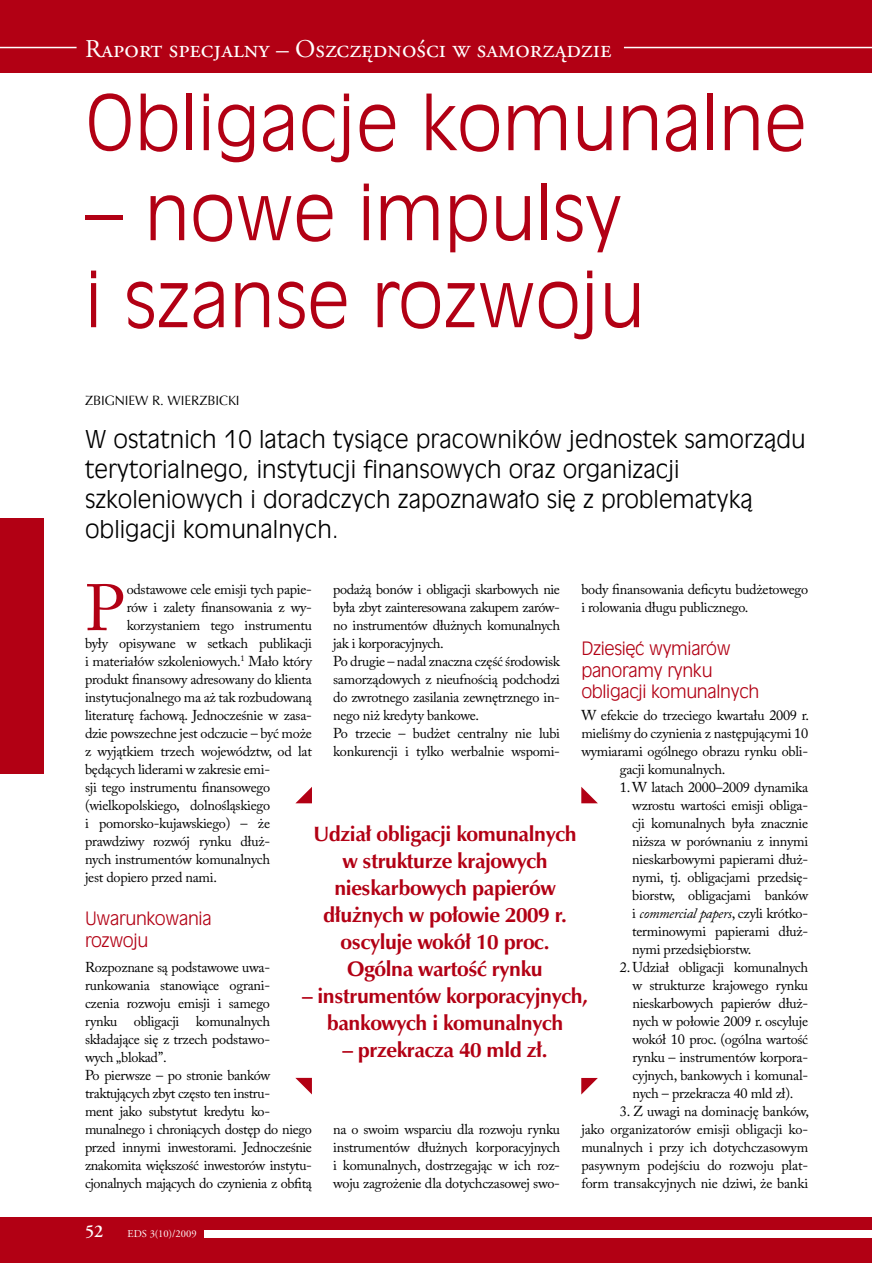
<style>
.page{position:relative;width:872px;height:1263px;background:#fff}
.page>*{position:absolute;margin:0;border:0;box-sizing:border-box;transform-origin:0 0}
.t1{font:75px/87px "Incised 901 Lt EU";color:#b20014}
.t2{font:64.95px "Adobe Caslon Pro";color:#b20014}
.t3{font:25.5px "Adobe Garamond Pro";color:#fff}
.t4{font:24px/30px "Incised 901 Lt EU";color:#000}
.t5{font:700 21px/27px "Zapf Humnst EU";letter-spacing:-.02em;color:#b20014;text-align:center}
.t6{font:18px/21.6px "Incised 901 Lt EU";letter-spacing:-.02em;color:#b20014}
.t7{font:600 18px "Adobe Garamond Pro";color:#fff}
.t8{font:14.25px/18px "Adobe Caslon Pro";letter-spacing:-.02em;color:#000;text-align:justify}
.t9{font:13.5px "Zapf Humnst EU";color:#000}
.t10{font:10.5px "Adobe Garamond Pro";color:#fff}
.s1{font-style:italic}
</style>
<div class="page">
<div style="left:0;top:1217px;width:872px;height:46px;background:#b20014"></div>
<div style="left:0;top:0;width:872px;height:73px;background:#b20014"></div>
<hr style="left:0;top:47px;width:77px;height:1px;background:#fff">
<div style="left:204px;top:1230px;width:668px;height:7px;background:#fff"></div>
<hr style="left:624px;top:47px;width:248px;height:1px;background:#fff">
<div style="left:0;top:518px;width:44px;height:255px;background:#b20014"></div>
<p class="t3" style="left:85px;top:33px;width:528px">Raport specjalny – Oszczędności w samorządzie</p>
<p class="t1" style="left:85px;top:79px;width:723px">Obligacje komunalne</p>
<p class="t1" style="left:85px;top:169px;width:561px">– nowe impulsy i szanse rozwoju</p>
<p class="t9" style="left:85px;top:392px;width:156px">ZBIGNIEW R. WIERZBICKI</p>
<p class="t4" style="left:85px;top:424px;width:722px">W ostatnich 10 latach tysiące pracowników jednostek samorządu terytorialnego, instytucji finansowych oraz organizacji szkoleniowych i doradczych zapoznawało się z problematyką obligacji komunalnych.</p>
<p class="t2" style="left:85px;top:570px;width:41px">P</p>
<p class="t8" style="left:127px;top:580px;width:187px">odstawowe cele emisji tych papie-</p>
<p class="t8" style="left:333px;top:580px;width:228px;text-align:left">podażą bonów i obligacji skarbowych nie była zbyt zainteresowana zakupem zarów&shy;no instrumentów dłużnych komunalnych jak i korporacyjnych.<br>Po drugie – nadal znaczna część środowisk samorządowych z nieufnością podchodzi do zwrotnego zasilania zewnętrznego in&shy;nego niż kredyty bankowe.<br>Po trzecie – budżet centralny nie lubi konkurencji i tylko werbalnie wspomi-</p>
<p class="t8" style="left:581px;top:580px;width:228px">body finansowania deficytu budżetowego i rolowania długu publicznego.</p>
<p class="t6" style="left:581px;top:638px;width:179px">Dziesięć wymiarów panoramy rynku obligacji komunalnych</p>
<p class="t8" style="left:581px;top:706px;width:229px">W efekcie do trzeciego kwartału 2009 r.</p>
<p class="t8" style="left:581px;top:724px;width:228px">mieliśmy do czynienia z następującymi 10</p>
<p class="t8" style="left:581px;top:742px;width:228px">wymiarami ogólnego obrazu rynku obli-</p>
<p class="t8" style="left:620px;top:760px;width:107px">gacji komunalnych.</p>
<p class="t8" style="left:632px;top:778px;width:177px;text-indent:-12px">1. W latach 2000–2009 dynamika wzrostu wartości emisji obliga&shy;cji komunalnych była znacznie niższa w porównaniu z innymi nieskarbowymi papierami dłuż&shy;nymi, tj. obligacjami przedsię&shy;biorstw, obligacjami banków i <span class="s1">commercial papers</span>, czyli krótko&shy;terminowymi papierami dłuż&shy;nymi przedsiębiorstw.</p>
<p class="t8" style="left:632px;top:958px;width:177px;text-indent:-13px">2. Udział obligacji komunalnych w strukturze krajowego rynku nieskarbowych papierów dłuż&shy;nych w połowie 2009 r. oscyluje wokół 10 proc. (ogólna wartość rynku – instrumentów korpora&shy;cyjnych, bankowych i komunal&shy;nych – przekracza 40 mld zł).</p>
<p class="t8" style="left:581px;top:1102px;width:229px;text-indent:39px">3. Z uwagi na dominację banków, jako organizatorów emisji obligacji ko&shy;munalnych i przy ich dotychczasowym pasywnym podejściu do rozwoju plat&shy;form transakcyjnych nie dziwi, że banki</p>
<p class="t8" style="left:127px;top:598px;width:187px">rów i zalety finansowania z wy-</p>
<p class="t8" style="left:127px;top:616px;width:187px">korzystaniem tego instrumentu</p>
<p class="t8" style="left:85px;top:634px;width:228px">były opisywane w setkach publikacji</p>
<p class="t8" style="left:85px;top:652px;width:228px">i materiałów szkoleniowych.<sup>1</sup> Mało który</p>
<p class="t8" style="left:85px;top:670px;width:228px">produkt finansowy adresowany do klienta</p>
<p class="t8" style="left:85px;top:688px;width:228px">instytucjonalnego ma aż tak rozbudowaną</p>
<p class="t8" style="left:85px;top:706px;width:228px">literaturę fachową. Jednocześnie w zasa-</p>
<p class="t8" style="left:85px;top:724px;width:228px">dzie powszechne jest odczucie – być może</p>
<p class="t8" style="left:85px;top:742px;width:228px">z wyjątkiem trzech województw, od lat</p>
<p class="t8" style="left:85px;top:760px;width:186px">będących liderami w zakresie emi-</p>
<p class="t8" style="left:85px;top:778px;width:186px">sji tego instrumentu finansowego</p>
<p class="t8" style="left:85px;top:796px;width:186px">(wielkopolskiego, dolnośląskiego</p>
<p class="t8" style="left:85px;top:814px;width:186px">i pomorsko-kujawskiego) – że</p>
<p class="t8" style="left:85px;top:832px;width:186px">prawdziwy rozwój rynku dłuż-</p>
<p class="t8" style="left:85px;top:850px;width:186px">nych instrumentów komunalnych</p>
<p class="t8" style="left:85px;top:868px;width:133px">jest dopiero przed nami.</p>
<p class="t6" style="left:85px;top:908px;width:128px">Uwarunkowania rozwoju</p>
<p class="t8" style="left:85px;top:958px;width:228px;text-align:left">Rozpoznane są podstawowe uwa&shy;runkowania stanowiące ograni-<br>czenia rozwoju emisji i samego<br>rynku obligacji komunalnych składające się z trzech podstawo-<br>wych „blokad”.<br>Po pierwsze – po stronie banków traktujących zbyt często ten instru-<br>ment jako substytut kredytu ko&shy;munalnego i chroniących dostęp do niego przed innymi inwestorami. Jednocześnie znakomita większość inwestorów instytu&shy;cjonalnych mających do czynienia z obfitą</p>
<p class="t5" style="left:313px;top:821px;width:265px">Udział obligacji komunalnych w strukturze krajowych nieskarbowych papierów dłużnych w połowie 2009 r. oscyluje wokół 10 proc.<br>Ogólna wartość rynku</p>
<p class="t5" style="left:302px;top:983px;width:287px">– instrumentów korporacyjnych, bankowych i komunalnych</p>
<p class="t5" style="left:342px;top:1037px;width:207px">– przekracza 40 mld zł.</p>
<p class="t8" style="left:333px;top:1120px;width:228px">na o swoim wsparciu dla rozwoju rynku instrumentów dłużnych korporacyjnych i komunalnych, dostrzegając w ich roz&shy;woju zagrożenie dla dotychczasowej swo-</p>
<p class="t7" style="left:85px;top:1221px;width:20px">52</p>
<p class="t10" style="left:128px;top:1228px;width:70px">EDS 3(10)/2009</p>
</div>
